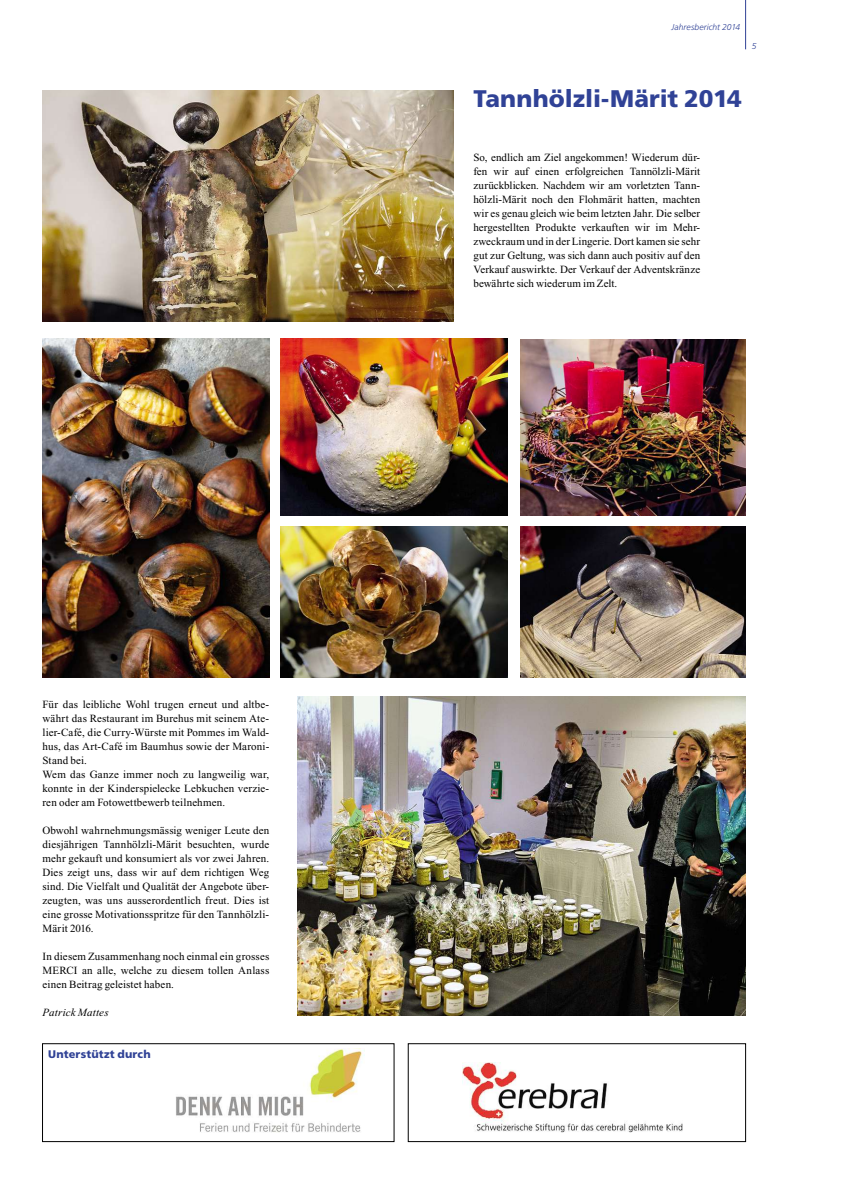
<style>
.page{position:relative;width:842px;height:1191px;background:#fff}
.page>*{position:absolute;margin:0;border:0;box-sizing:border-box;transform-origin:0 0}
.t1{font:900 24px "Frutiger";letter-spacing:.005em;color:#304296}
.t2{font:11px/14px "Times New Roman";letter-spacing:.01em;color:#000;text-align:justify}
.t3{font:900 11px "Frutiger";letter-spacing:.015em;color:#304296}
.t4{font:italic 11px "Times New Roman";letter-spacing:.01em;color:#000}
.t5{font:italic 300 8.5px "Frutiger";letter-spacing:.01em;color:#304296}
</style>
<div class="page">
<hr style="left:745px;top:0;width:1px;height:49px;background:#304296">
<img style="left:43px;top:91px;width:410px;height:230px">
<img style="left:43px;top:338px;width:226px;height:339px">
<img style="left:281px;top:338px;width:227px;height:177px">
<img style="left:520px;top:526px;width:226px;height:151px">
<img style="left:281px;top:526px;width:227px;height:151px">
<img style="left:520px;top:339px;width:226px;height:176px">
<img style="left:298px;top:696px;width:447px;height:319px">
<div style="left:42px;top:1043px;width:352px;height:98px;border:1px solid #000"></div>
<div style="left:408px;top:1043px;width:338px;height:98px;border:1px solid #000"></div>
<img style="left:463px;top:1062px;width:219px;height:70px">
<img style="left:176px;top:1048px;width:189px;height:84px">
<p class="t2" style="left:43px;top:698px;width:228px;text-align:left">Für das leibliche Wohl trugen erneut und altbe&shy;währt das Restaurant im Burehus mit seinem Ate&shy;lier-Café, die Curry-Würste mit Pommes im Wald&shy;hus, das Art-Café im Baumhus sowie der Maroni-Stand bei.<br>Wem das Ganze immer noch zu langweilig war, konnte in der Kinderspielecke Lebkuchen verzie&shy;ren oder am Fotowettbewerb teilnehmen.</p>
<p class="t2" style="left:43px;top:824px;width:228px">Obwohl wahrnehmungsmässig weniger Leute den diesjährigen Tannhölzli-Märit besuchten, wurde mehr gekauft und konsumiert als vor zwei Jahren.<br>Dies zeigt uns, dass wir auf dem richtigen Weg sind. Die Vielfalt und Qualität der Angebote über&shy;zeugten, was uns ausserordentlich freut. Dies ist eine grosse Motivationsspritze für den Tannhölzli-Märit 2016.</p>
<p class="t2" style="left:43px;top:950px;width:228px">In diesem Zusammenhang noch einmal ein grosses MERCI an alle, welche zu diesem tollen Anlass einen Beitrag geleistet haben.</p>
<p class="t4" style="left:43px;top:1006px;width:68px">Patrick Mattes</p>
<p class="t3" style="left:48px;top:1047px;width:104px">Unterstützt durch</p>
<p class="t5" style="left:671px;top:23px;width:70px">Jahresbericht 2014</p>
<p class="t5" style="left:752px;top:42px;width:6px">5</p>
<h1 class="t1" style="left:474px;top:85px;width:270px">Tannhölzli-Märit 2014</h1>
<p class="t2" style="left:473px;top:152px;width:228px">So, endlich am Ziel angekommen! Wiederum dür&shy;fen wir auf einen erfolgreichen Tannölzli-Märit zurückblicken. Nachdem wir am vorletzten Tann&shy;hölzli-Märit noch den Flohmärit hatten, machten wir es genau gleich wie beim letzten Jahr. Die selber hergestellten Produkte verkauften wir im Mehr&shy;zweckraum und in der Lingerie. Dort kamen sie sehr gut zur Geltung, was sich dann auch positiv auf den Verkauf auswirkte. Der Verkauf der Adventskränze bewährte sich wiederum im Zelt.</p>
</div>
